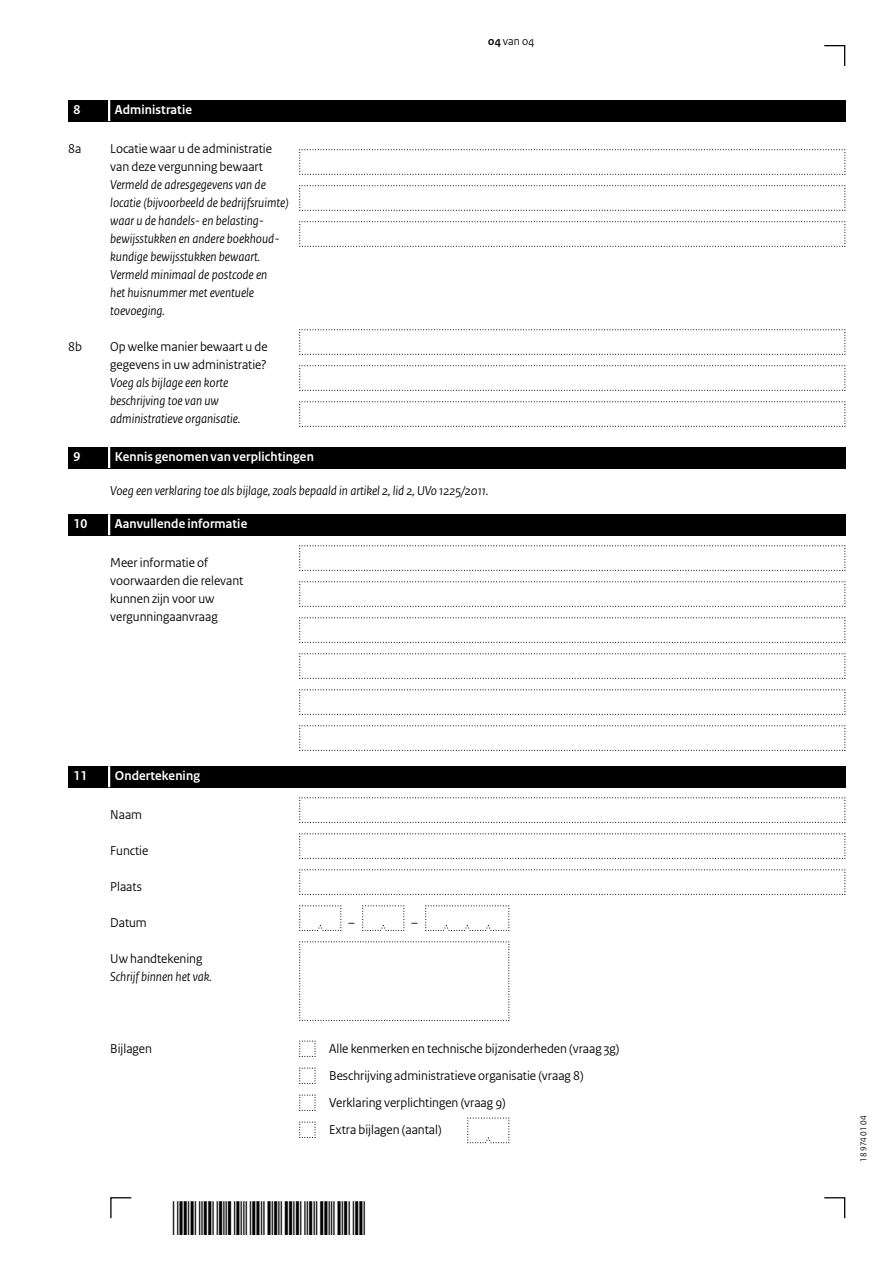
<style>
.page{position:relative;width:893px;height:1263px;background:#fff}
.page>*{position:absolute;margin:0;border:0;box-sizing:border-box;transform-origin:0 0}
.Vraag_Nummer{font:italic 13.5px/18px "Rijksoverheid Sans Heading";color:#000}
.Vraag{font:italic 13.5px/18px "Rijksoverheid Sans Heading";color:#000}
.Vraag_geen_inspring{font:13.5px "Rijksoverheid Sans Heading";color:#000}
.Vraag_12{font:13.5px/18px "Rijksoverheid Sans Heading";color:#000}
.Vraag_niet_op_stramien{font:13.5px "Rijksoverheid Sans Heading";color:#000}
.KOP_D_Nummer{font:700 13.5px "Rijksoverheid Sans Heading";letter-spacing:.01em;color:#fff}
.KOP_B_Nummer{font:700 13.5px "Rijksoverheid Sans Heading";letter-spacing:.01em;color:#fff}
.Vraag-2{font:13.5px "Rijksoverheid Sans Heading";color:#000}
.Vraag_Nummer-2{font:13.5px "Rijksoverheid Sans Heading";color:#000}
.t1{font:12px "Rijksoverheid Sans Heading";color:#000}
.t2{font:9px "Rijksoverheid Sans Heading";color:#000}
.s1{font-weight:700}
.s2{font-style:normal}
</style>
<div class="page">
<svg style="left:824px;top:45px;width:22px;height:21px"></svg>
<svg style="left:824px;top:1197px;width:22px;height:22px"></svg>
<svg style="left:110px;top:1197px;width:22px;height:22px"></svg>
<svg style="left:299px;top:149px;width:547px;height:26px"></svg>
<svg style="left:299px;top:329px;width:547px;height:26px"></svg>
<svg style="left:299px;top:185px;width:547px;height:26px"></svg>
<svg style="left:299px;top:365px;width:547px;height:26px"></svg>
<svg style="left:299px;top:221px;width:547px;height:26px"></svg>
<svg style="left:299px;top:401px;width:547px;height:26px"></svg>
<svg style="left:299px;top:797px;width:547px;height:26px"></svg>
<svg style="left:299px;top:833px;width:547px;height:26px"></svg>
<svg style="left:299px;top:869px;width:547px;height:26px"></svg>
<svg style="left:299px;top:905px;width:43px;height:26px"></svg>
<svg style="left:362px;top:905px;width:43px;height:26px"></svg>
<svg style="left:425px;top:905px;width:85px;height:26px"></svg>
<svg style="left:299px;top:941px;width:211px;height:80px"></svg>
<svg style="left:299px;top:545px;width:547px;height:26px"></svg>
<svg style="left:299px;top:581px;width:547px;height:26px"></svg>
<svg style="left:299px;top:617px;width:547px;height:26px"></svg>
<svg style="left:299px;top:653px;width:547px;height:26px"></svg>
<svg style="left:299px;top:689px;width:547px;height:26px"></svg>
<svg style="left:299px;top:725px;width:547px;height:26px"></svg>
<svg style="left:467px;top:1117px;width:43px;height:26px"></svg>
<svg style="left:299px;top:1040px;width:17px;height:17px"></svg>
<svg style="left:299px;top:1067px;width:17px;height:17px"></svg>
<svg style="left:299px;top:1094px;width:17px;height:17px"></svg>
<svg style="left:299px;top:1121px;width:17px;height:17px"></svg>
<div style="left:68px;top:100px;width:777px;height:21px;background:#000"></div>
<hr style="left:108px;top:100px;width:2px;height:21px;background:#fff">
<div style="left:68px;top:447px;width:777px;height:21px;background:#000"></div>
<hr style="left:108px;top:447px;width:2px;height:21px;background:#fff">
<div style="left:68px;top:514px;width:777px;height:21px;background:#000"></div>
<hr style="left:108px;top:514px;width:2px;height:21px;background:#fff">
<div style="left:68px;top:766px;width:777px;height:21px;background:#000"></div>
<hr style="left:108px;top:766px;width:2px;height:21px;background:#fff">
<p class="t1" style="left:488px;top:34px;width:48px"><span class="s1">04</span> van 04</p>
<h2 class="KOP_D_Nummer" style="left:73px;top:102px;width:8px">8</h2>
<h2 class="KOP_D_Nummer" style="left:115px;top:102px;width:79px">Administratie</h2>
<p class="Vraag_Nummer-2" style="left:68px;top:141px;width:15px">8a</p>
<p class="Vraag_Nummer" style="left:110px;top:140px;width:180px"><span class="s2">Locatie waar u de administratie van deze vergunning bewaart<br></span>Vermeld de adresgegevens van de locatie (bijvoorbeeld de bedrijfsruimte) waar u de handels- en belasting&shy;bewijsstukken en andere boekhoud&shy;kundige bewijsstukken bewaart.<br>Vermeld minimaal de postcode en<br>het huisnummer met eventuele toevoeging.</p>
<p class="Vraag_Nummer-2" style="left:68px;top:339px;width:15px">8b</p>
<p class="Vraag_Nummer" style="left:110px;top:338px;width:159px"><span class="s2">Op welke manier bewaart u de gegevens in uw administratie?<br></span>Voeg als bijlage een korte beschrijving toe van uw administratieve organisatie.</p>
<h2 class="KOP_B_Nummer" style="left:73px;top:449px;width:8px">9</h2>
<h2 class="KOP_B_Nummer" style="left:115px;top:449px;width:201px">Kennis genomen van verplichtingen</h2>
<p class="Vraag" style="left:110px;top:482px;width:380px">Voeg een verklaring toe als bijlage, zoals bepaald in artikel 2, lid 2, UVo 1225/2011.</p>
<h2 class="KOP_D_Nummer" style="left:73px;top:516px;width:15px">10</h2>
<h2 class="KOP_D_Nummer" style="left:115px;top:516px;width:134px">Aanvullende informatie</h2>
<p class="Vraag_12" style="left:110px;top:554px;width:135px">Meer informatie of voorwaarden die relevant kunnen zijn voor uw vergunningaanvraag</p>
<h2 class="KOP_D_Nummer" style="left:74px;top:768px;width:15px">11</h2>
<h2 class="KOP_D_Nummer" style="left:115px;top:768px;width:87px">Ondertekening</h2>
<p class="Vraag-2" style="left:110px;top:807px;width:33px">Naam</p>
<p class="Vraag-2" style="left:110px;top:843px;width:40px">Functie</p>
<p class="Vraag-2" style="left:110px;top:879px;width:33px">Plaats</p>
<p class="Vraag-2" style="left:110px;top:915px;width:38px">Datum</p>
<p class="Vraag" style="left:110px;top:950px;width:103px"><span class="s2">Uw handtekening<br></span>Schrijf binnen het vak.</p>
<p class="Vraag-2" style="left:110px;top:1041px;width:43px">Bijlagen</p>
<p class="Vraag_geen_inspring" style="left:329px;top:1041px;width:292px">Alle kenmerken en technische bijzonderheden (vraag 3g)</p>
<p class="Vraag_niet_op_stramien" style="left:329px;top:1068px;width:256px">Beschrijving administratieve organisatie (vraag 8)</p>
<p class="Vraag_geen_inspring" style="left:329px;top:1095px;width:178px">Verklaring verplichtingen (vraag 9)</p>
<p class="Vraag_niet_op_stramien" style="left:329px;top:1122px;width:114px">Extra bijlagen (aantal)</p>
<p class="t2" style="left:858px;top:1161px;width:47px;rotate:-90deg">18 974 01 04</p>
</div>
